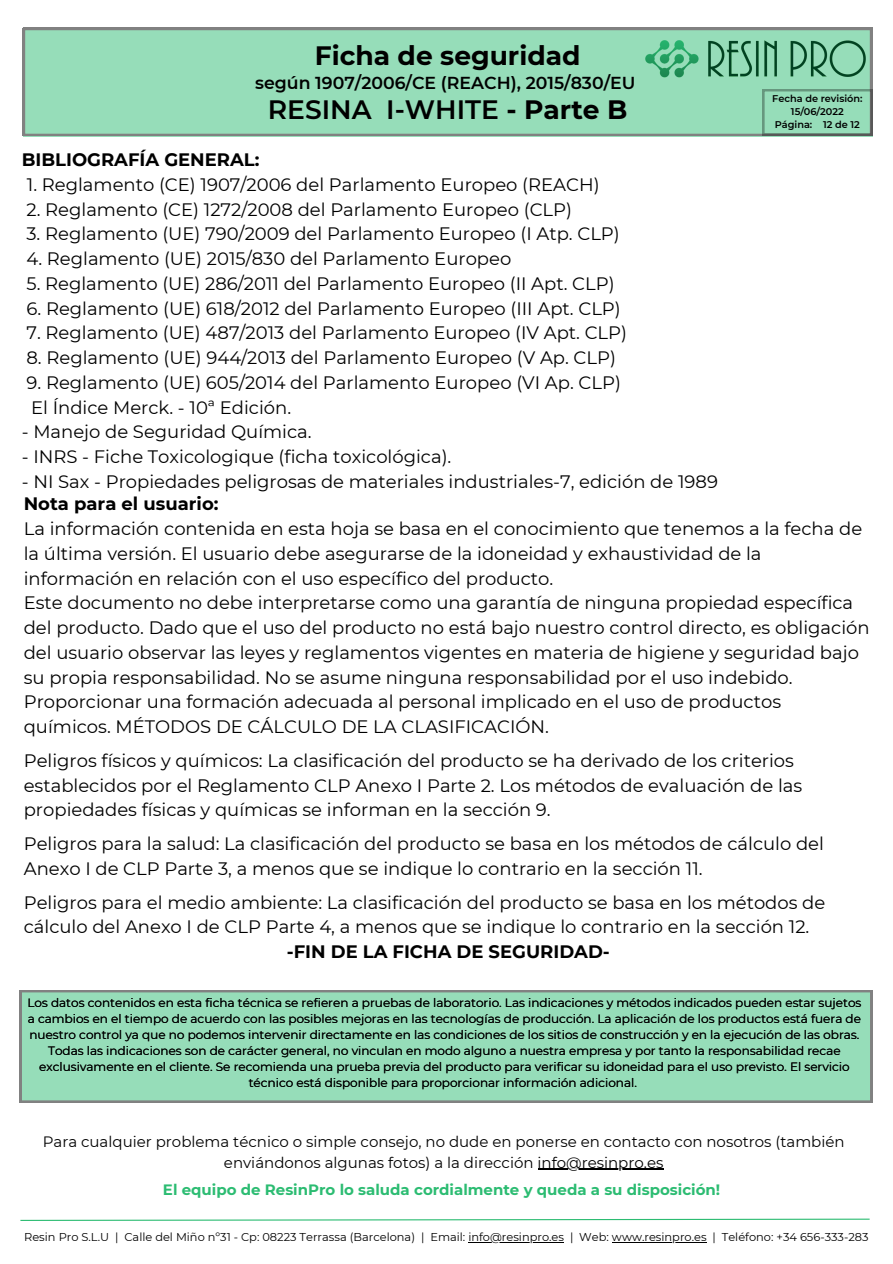
<style>
.page{position:relative;width:893px;height:1264px;background:#fff}
.page>*{position:absolute;margin:0;border:0;box-sizing:border-box;transform-origin:0 0}
.t1{font:600 26.55px "Montserrat";color:#000}
.t2{font:700 26.55px "Montserrat";color:#000}
.t3{font:18px/24.8px "Montserrat";color:#000}
.t4{font:700 18px "Montserrat";color:#000}
.t5{font:600 17.25px "Montserrat";color:#000}
.t6{font:15px/20.2px "Montserrat";color:#000;text-align:center}
.t7{font:700 15px "Montserrat";color:#2cbc72}
.t8{font:12px/16px "Montserrat";color:#000;text-align:center}
.t9{font:11.4px "Montserrat";color:#000}
.t10{font:600 9.75px "Montserrat";color:#000}
.s1{font-weight:700}
</style>
<div class="page">
<div style="left:23px;top:28px;width:849px;height:108px;background:#96ddb9"></div>
<svg style="left:762px;top:89px;width:110px;height:46px;background:#8dcbab"></svg>
<img style="left:640px;top:27px;width:229px;height:89px">
<div style="left:20px;top:990px;width:852px;height:112px;background:#96ddb9"></div>
<hr style="left:537px;top:1168px;width:126px;height:1px;background:#000">
<hr style="left:468px;top:1241px;width:96px;height:1px;background:#000">
<hr style="left:612px;top:1241px;width:94px;height:1px;background:#000">
<svg style="left:20px;top:1218px;width:850px;height:3px"></svg>
<p class="t2" style="left:315px;top:39px;width:267px">Ficha de seguridad</p>
<p class="t5" style="left:255px;top:72px;width:381px">segú n 1907/2006/CE (REACH), 2015/830/EU</p>
<p class="t1" style="left:268px;top:93px;width:361px">RESINA I-WHITE <span class="s1">- Parte B</span></p>
<p class="t4" style="left:22px;top:149px;width:239px">BIBLIOGRAFÍA GENERAL:</p>
<p class="t3" style="left:27px;top:172px;width:574px">1. Reglamento (CE) 1907/2006 del Parlamento Europeo (REACH)</p>
<p class="t3" style="left:26px;top:197px;width:547px">2. Reglamento (CE) 1272/2008 del Parlamento Europeo (CLP)</p>
<p class="t3" style="left:26px;top:222px;width:594px">3. Reglamento (UE) 790/2009 del Parlamento Europeo (I Atp. CLP)</p>
<p class="t3" style="left:26px;top:246px;width:486px">4. Reglamento (UE) 2015/830 del Parlamento Europeo</p>
<p class="t3" style="left:26px;top:271px;width:589px">5. Reglamento (UE) 286/2011 del Parlamento Europeo (II Apt. CLP)</p>
<p class="t3" style="left:26px;top:296px;width:595px">6. Reglamento (UE) 618/2012 del Parlamento Europeo (III Apt. CLP)</p>
<p class="t3" style="left:26px;top:320px;width:602px">7. Reglamento (UE) 487/2013 del Parlamento Europeo (IV Apt. CLP)</p>
<p class="t3" style="left:26px;top:345px;width:591px">8. Reglamento (UE) 944/2013 del Parlamento Europeo (V Ap. CLP)</p>
<p class="t3" style="left:26px;top:370px;width:596px">9. Reglamento (UE) 605/2014 del Parlamento Europeo (VI Ap. CLP)</p>
<p class="t3" style="left:31px;top:395px;width:261px">El Índice Merck. - 10ª Edición.</p>
<p class="t3" style="left:22px;top:419px;width:291px">- Manejo de Seguridad Química.</p>
<p class="t3" style="left:22px;top:444px;width:431px">- INRS - Fiche Toxicologique (ficha toxicológica).</p>
<p class="t3" style="left:22px;top:469px;width:697px">- NI Sax - Propiedades peligrosas de materiales industriales-7, edición de 1989</p>
<p class="t10" style="left:772px;top:92px;width:92px">Fecha de revisión:</p>
<p class="t10" style="left:790px;top:105px;width:54px">15/06/2022</p>
<p class="t10" style="left:774px;top:118px;width:87px">Página: 12 de 12</p>
<p class="t4" style="left:24px;top:493px;width:196px">Nota para el usuario:</p>
<p class="t3" style="left:24px;top:516px;width:839px">La información contenida en esta hoja se basa en el conocimiento que tenemos a la fecha de la ú ltima versión. El usuario debe asegurarse de la idoneidad y exhaustividad de la información en relación con el uso específico del producto.</p>
<p class="t3" style="left:24px;top:590px;width:847px">Este documento no debe interpretarse como una garantía de ninguna propiedad específica del producto. Dado que el uso del producto no está bajo nuestro control directo, es obligación del usuario observar las leyes y reglamentos vigentes en materia de higiene y seguridad bajo su propia responsabilidad. No se asume ninguna responsabilidad por el uso indebido.</p>
<p class="t3" style="left:24px;top:689px;width:758px">Proporcionar una formación adecuada al personal implicado en el uso de productos químicos. MÉTODOS DE CÁLCULO DE LA CLASIFICACIÓN.</p>
<p class="t3" style="left:24px;top:748px;width:780px">Peligros físicos y químicos: La clasificación del producto se ha derivado de los criterios establecidos por el Reglamento CLP Anexo I Parte 2. Los métodos de evaluación de las propiedades físicas y químicas se informan en la sección 9.</p>
<p class="t3" style="left:24px;top:831px;width:801px">Peligros para la salud: La clasificación del producto se basa en los métodos de cá lculo del<br>Anexo I de CLP Parte 3, a menos que se indique lo contrario en la sección 11.</p>
<p class="t3" style="left:24px;top:889px;width:803px">Peligros para el medio ambiente: La clasificación del producto se basa en los métodos de cá lculo del Anexo I de CLP Parte 4, a menos que se indique lo contrario en la sección 12.</p>
<p class="t4" style="left:287px;top:940px;width:324px">-FIN DE LA FICHA DE SEGURIDAD-</p>
<p class="t8" style="left:27px;top:994px;width:835px">Los datos contenidos en esta ficha técnica se refieren a pruebas de laboratorio. Las indicaciones y métodos indicados pueden estar sujetos a cambios en el tiempo de acuerdo con las posibles mejoras en las tecnologías de producción. La aplicación de los productos está fuera de nuestro control ya que no podemos intervenir directamente en las condiciones de los sitios de construcción y en la ejecución de las obras.<br>Todas las indicaciones son de carácter general, no vinculan en modo alguno a nuestra empresa y por tanto la responsabilidad recae exclusivamente en el cliente. Se recomienda una prueba previa del producto para verificar su idoneidad para el uso previsto. El servicio técnico está disponible para proporcionar información adicional.</p>
<p class="t6" style="left:43px;top:1131px;width:803px">Para cualquier problema técnico o simple consejo, no dude en ponerse en contacto con nosotros (también enviá ndonos algunas fotos) a la dirección info@resinpro.es</p>
<p class="t7" style="left:163px;top:1180px;width:558px">El equipo de ResinPro lo saluda cordialmente y queda a su disposición!</p>
<p class="t9" style="left:24px;top:1229px;width:845px">Resin Pro S.L.U | Calle del Miño nº31 - Cp: 08223 Terrassa (Barcelona) | Email: info@resinpro.es | Web: www.resinpro.es | Teléfono: +34 656-333-283</p>
</div>
